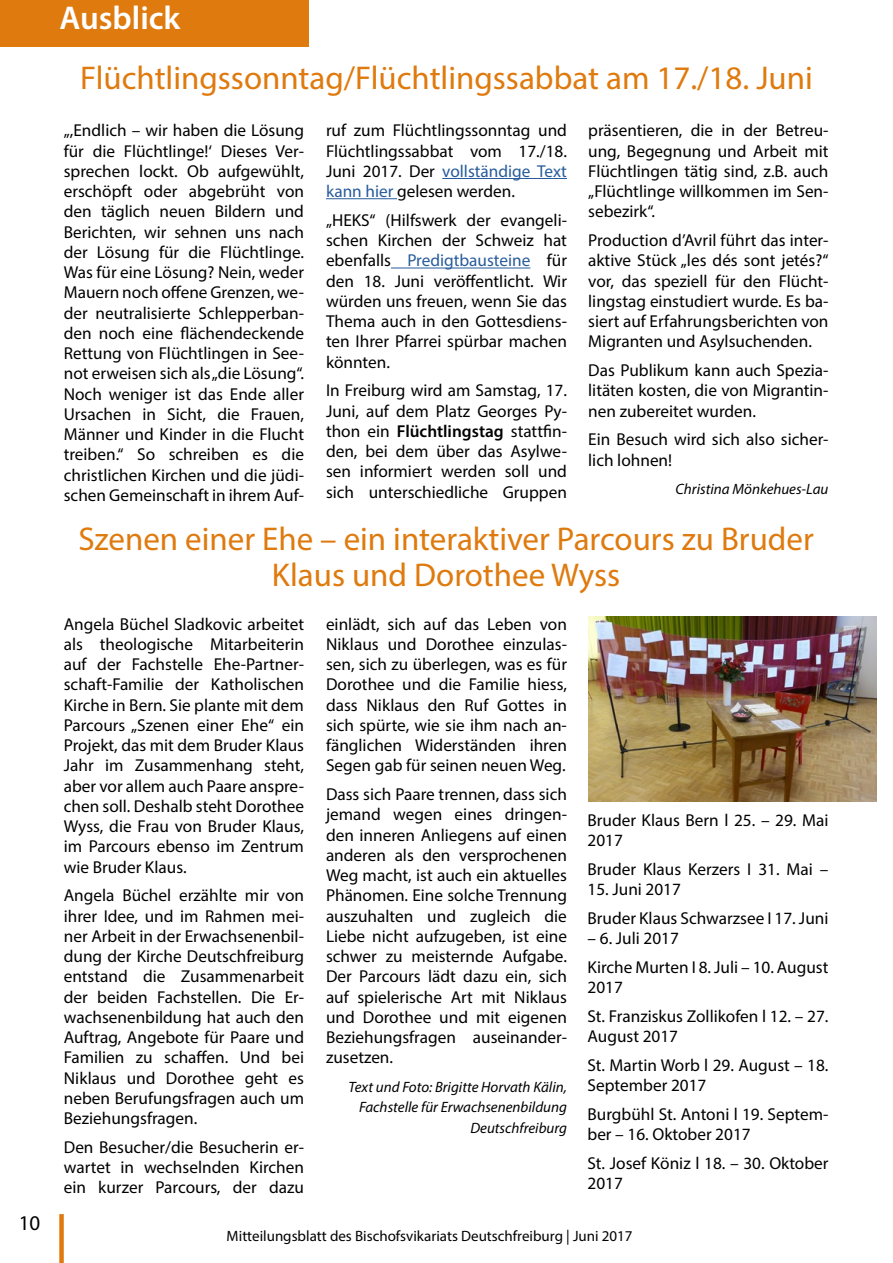
<style>
.page{position:relative;width:893px;height:1263px;background:#fff}
.page>*{position:absolute;margin:0;border:0;box-sizing:border-box;transform-origin:0 0}
.t1{font:33px/36px "Myriad Pro";color:#df7a0e;text-align:center}
.t2{font:600 33px "Myriad Pro";color:#fff}
.t3{font:21px "Myriad Pro";color:#000}
.t4{font:17.25px/20.2px "Myriad Pro";color:#000;text-align:justify}
.t5{font:italic 15px/20.2px "Myriad Pro";color:#000;text-align:right}
.t6{font:15px "Myriad Pro";color:#000}
.s1{color:#275b9b}
.s2{font-weight:600}
</style>
<div class="page">
<div style="left:59px;top:1214px;width:5px;height:49px;background:#df7a0e"></div>
<div style="left:0;top:0;width:308px;height:47px;background:#df7a0e"></div>
<hr style="left:442px;top:178px;width:125px;height:1px;background:#275b9b">
<hr style="left:326px;top:198px;width:71px;height:1px;background:#275b9b">
<hr style="left:391px;top:268px;width:139px;height:1px;background:#275b9b">
<img style="left:588px;top:617px;width:288px;height:184px">
<p class="t3" style="left:19px;top:1210px;width:23px">10</p>
<h1 class="t2" style="left:60px;top:-3px;width:122px">Ausblick</h1>
<h1 class="t1" style="left:80px;top:59px;width:734px">Flüchtlingssonntag/Flüchtlingssabbat am 17./18. Juni</h1>
<p class="t4" style="left:64px;top:120px;width:242px">„,Endlich – wir haben die Lösung für die Flüchtlinge!‘ Dieses Ver&shy;sprechen lockt. Ob aufgewühlt, erschöpft oder abgebrüht von den täglich neuen Bildern und Berichten, wir sehnen uns nach der Lösung für die Flüchtlinge.<br>Was für eine Lösung? Nein, weder Mauern noch offene Grenzen, we&shy;der neutralisierte Schlepperban&shy;den noch eine flächendeckende Rettung von Flüchtlingen in See&shy;not erweisen sich als „die Lösung“.<br>Noch weniger ist das Ende aller Ursachen in Sicht, die Frauen, Männer und Kinder in die Flucht treiben.“ So schreiben es die christlichen Kirchen und die jüdi&shy;schen Gemeinschaft in ihrem Auf-</p>
<p class="t4" style="left:326px;top:120px;width:242px">ruf zum Flüchtlingssonntag und Flüchtlingssabbat vom 17./18.<br>Juni 2017. Der <span class="s1">vollständige Text kann hier</span> gelesen werden.</p>
<p class="t4" style="left:588px;top:120px;width:242px">präsentieren, die in der Betreu&shy;ung, Begegnung und Arbeit mit Flüchtlingen tätig sind, z.B. auch „Flüchtlinge willkommen im Sen&shy;sebezirk“.</p>
<p class="t4" style="left:588px;top:230px;width:242px">Production d’Avril führt das inter&shy;aktive Stück „les dés sont jetés?“ vor, das speziell für den Flücht&shy;lingstag einstudiert wurde. Es ba&shy;siert auf Erfahrungsberichten von Migranten und Asylsuchenden.</p>
<p class="t4" style="left:588px;top:360px;width:242px">Das Publikum kann auch Spezia&shy;litäten kosten, die von Migrantin&shy;nen zubereitet wurden.</p>
<p class="t4" style="left:588px;top:429px;width:242px">Ein Besuch wird sich also sicher&shy;lich lohnen!</p>
<p class="t5" style="left:676px;top:479px;width:154px">Christina Mönkehues-Lau</p>
<h1 class="t1" style="left:78px;top:520px;width:737px">Szenen einer Ehe – ein interaktiver Parcours zu Bruder<br>Klaus und Dorothee Wyss</h1>
<p class="t4" style="left:64px;top:613px;width:242px">Angela Büchel Sladkovic arbeitet als theologische Mitarbeiterin auf der Fachstelle Ehe-Partner&shy;schaft-Familie der Katholischen Kirche in Bern. Sie plante mit dem Parcours „Szenen einer Ehe“ ein Projekt, das mit dem Bruder Klaus Jahr im Zusammenhang steht, aber vor allem auch Paare anspre&shy;chen soll. Deshalb steht Dorothee Wyss, die Frau von Bruder Klaus, im Parcours ebenso im Zentrum wie Bruder Klaus.</p>
<p class="t4" style="left:64px;top:885px;width:242px">Angela Büchel erzählte mir von ihrer Idee, und im Rahmen mei&shy;ner Arbeit in der Erwachsenenbil&shy;dung der Kirche Deutschfreiburg entstand die Zusammenarbeit der beiden Fachstellen. Die Er&shy;wachsenenbildung hat auch den Auftrag, Angebote für Paare und Familien zu schaffen. Und bei Niklaus und Dorothee geht es neben Berufungsfragen auch um Beziehungsfragen.</p>
<p class="t4" style="left:64px;top:1137px;width:242px">Den Besucher/die Besucherin er&shy;wartet in wechselnden Kirchen ein kurzer Parcours, der dazu</p>
<p class="t4" style="left:326px;top:210px;width:242px">„HEKS“ (Hilfswerk der evangeli&shy;schen Kirchen der Schweiz hat ebenfalls <span class="s1">Predigtbausteine</span> für den 18. Juni veröffentlicht. Wir würden uns freuen, wenn Sie das Thema auch in den Gottesdiens&shy;ten Ihrer Pfarrei spürbar machen könnten.</p>
<p class="t4" style="left:326px;top:380px;width:242px">In Freiburg wird am Samstag, 17.<br>Juni, auf dem Platz Georges Py&shy;thon ein <span class="s2">Flüchtlingstag</span> stattfin&shy;den, bei dem über das Asylwe&shy;sen informiert werden soll und sich unterschiedliche Gruppen</p>
<p class="t4" style="left:326px;top:613px;width:242px">einlädt, sich auf das Leben von Niklaus und Dorothee einzulas&shy;sen, sich zu überlegen, was es für Dorothee und die Familie hiess, dass Niklaus den Ruf Gottes in sich spürte, wie sie ihm nach an&shy;fänglichen Widerständen ihren Segen gab für seinen neuen Weg.</p>
<p class="t4" style="left:326px;top:784px;width:242px">Dass sich Paare trennen, dass sich jemand wegen eines dringen&shy;den inneren Anliegens auf einen anderen als den versprochenen Weg macht, ist auch ein aktuelles Phänomen. Eine solche Trennung auszuhalten und zugleich die Liebe nicht aufzugeben, ist eine schwer zu meisternde Aufgabe.<br>Der Parcours lädt dazu ein, sich auf spielerische Art mit Niklaus und Dorothee und mit eigenen Beziehungsfragen auseinander&shy;zusetzen.</p>
<p class="t5" style="left:349px;top:1077px;width:220px">Text und Foto: Brigitte Horvath Kälin,<br>Fachstelle für Erwachsenenbildung<br>Deutschfreiburg</p>
<p class="t4" style="left:587px;top:809px;width:242px">Bruder Klaus Bern l 25. – 29. Mai<br>2017</p>
<p class="t4" style="left:587px;top:858px;width:242px">Bruder Klaus Kerzers I 31. Mai –</p>
<p class="t4" style="left:587px;top:874px;width:242px;line-height:28.8px">15. Juni 2017<br>Bruder Klaus Schwarzsee I 17. Juni</p>
<p class="t4" style="left:587px;top:923px;width:242px;line-height:28.8px">– 6. Juli 2017<br>Kirche Murten I 8. Juli – 10. August</p>
<p class="t4" style="left:587px;top:972px;width:242px;line-height:28.8px">2017<br>St. Franziskus Zollikofen l 12. – 27.</p>
<p class="t4" style="left:587px;top:1021px;width:242px;line-height:28.8px">August 2017<br>St. Martin Worb l 29. August – 18.</p>
<p class="t4" style="left:587px;top:1070px;width:242px;line-height:28.8px">September 2017<br>Burgbühl St. Antoni l 19. Septem-</p>
<p class="t4" style="left:587px;top:1119px;width:242px;line-height:28.8px">ber – 16. Oktober 2017<br>St. Josef Köniz l 18. – 30. Oktober</p>
<p class="t4" style="left:587px;top:1173px;width:37px">2017</p>
<p class="t6" style="left:227px;top:1227px;width:408px">Mitteilungsblatt des Bischofsvikariats Deutschfreiburg | Juni 2017</p>
</div>
